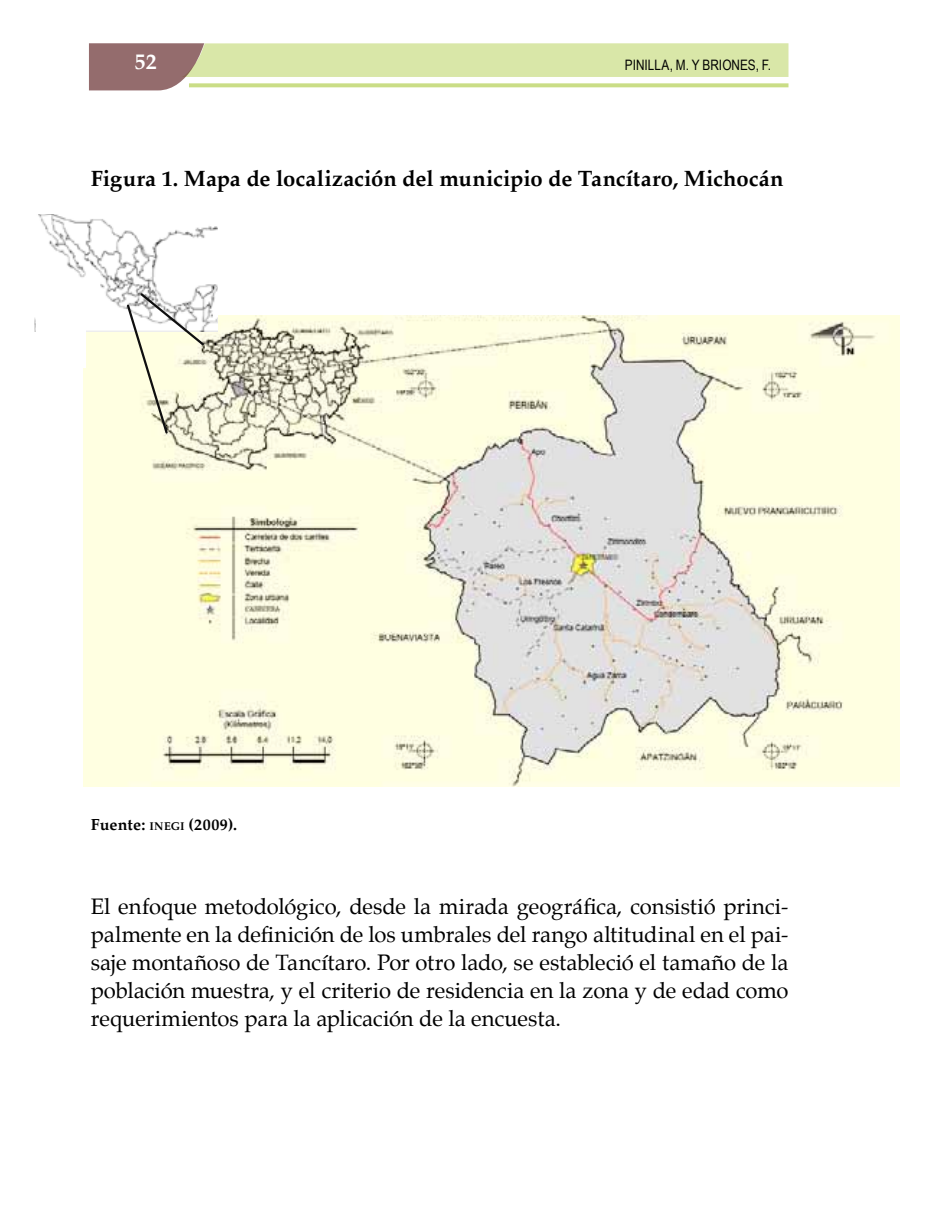
<style>
.page{position:relative;width:936px;height:1219px;background:#fff}
.page>*{position:absolute;margin:0;border:0;box-sizing:border-box;transform-origin:0 0}
.t1{font:22px/28px "Palatino";letter-spacing:-.005em;color:#000;text-align:justify}
.t2{font:700 22px "Palatino";letter-spacing:.005em;color:#000}
.t3{font:700 22px "Palatino";color:#fff}
.t4{font:700 16px "Palatino";letter-spacing:.015em;color:#000}
.t5{font:14.4px "Arial Narrow";letter-spacing:.005em;color:#000}
.s1{font-size:11.2px}
</style>
<div class="page">
<svg style="left:89px;top:43px;width:699px;height:47px"></svg>
<svg style="left:189px;top:83px;width:599px;height:4px;background:#cee090"></svg>
<img style="left:84px;top:316px;width:815px;height:471px">
<img style="left:34px;top:214px;width:183px;height:118px">
<svg style="left:125px;top:291px;width:81px;height:144px"></svg>
<div style="left:36px;top:293px;width:50px;height:75px;background:#fff"></div>
<p class="t3" style="left:135px;top:43px;width:23px">52</p>
<p class="t5" style="left:625px;top:54px;width:147px">PINILLA, M. Y BRIONES, F.</p>
<p class="t2" style="left:91px;top:160px;width:694px">Figura 1. Mapa de localización del municipio de Tancítaro, Michocán</p>
<p class="t4" style="left:91px;top:811px;width:148px">Fuente: <span class="s1">inegi</span> (2009).</p>
<p class="t1" style="left:91px;top:892px;width:699px">El enfoque metodológico, desde la mirada geográfica, consistió princi&shy;palmente en la definición de los umbrales del rango altitudinal en el pai&shy;saje montañoso de Tancítaro. Por otro lado, se estableció el tamaño de la población muestra, y el criterio de residencia en la zona y de edad como requerimientos para la aplicación de la encuesta.</p>
</div>
